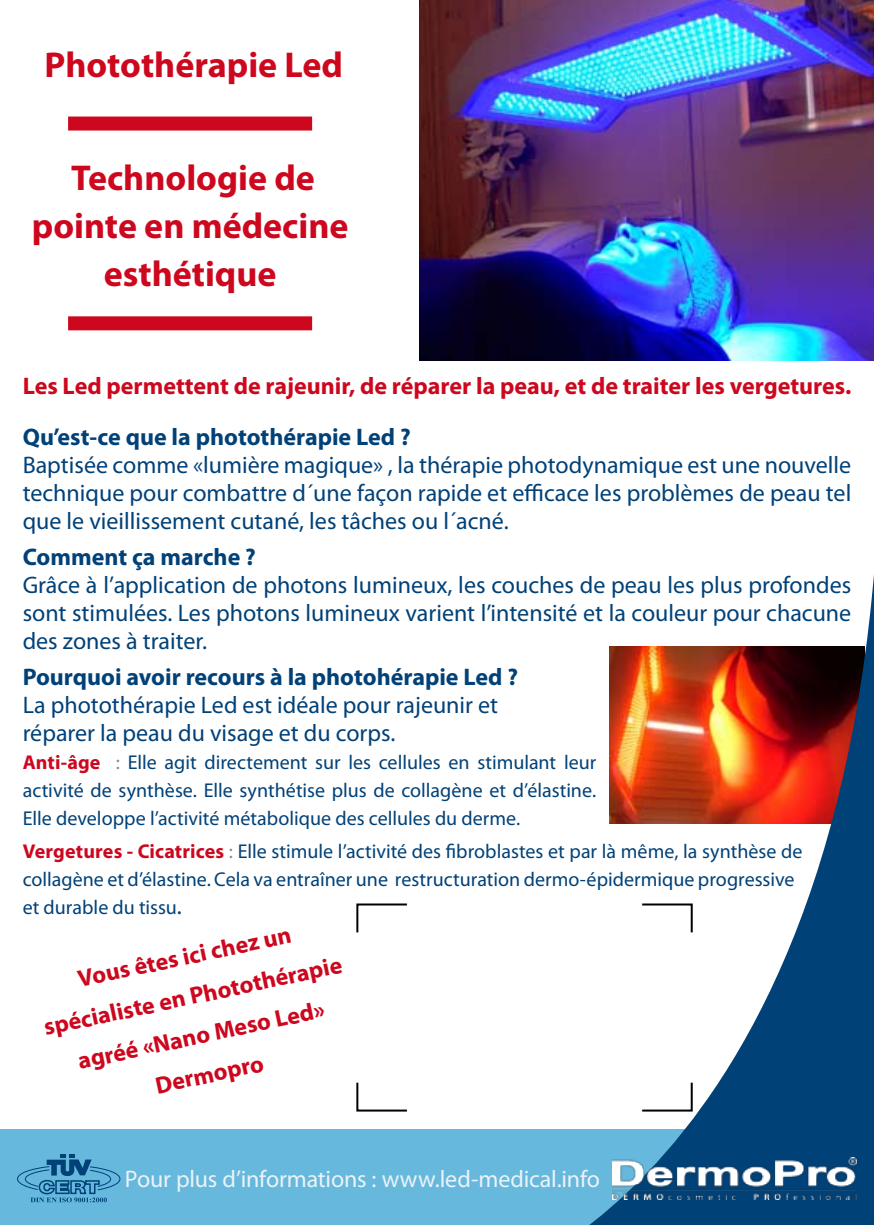
<style>
.page{position:relative;width:874px;height:1225px;background:#fff}
.page>*{position:absolute;margin:0;border:0;box-sizing:border-box;transform-origin:0 0}
.t1{font:700 36px/48px "Myriad Pro";color:#cd071e;text-align:center}
.t2{font:24px/28px "Myriad Pro";color:#004178;text-align:justify}
.t3{font:700 24px/40px "Myriad Pro";color:#cd071e;text-align:center}
.t4{font:700 24px "Myriad Pro";color:#004178}
.t5{font:24px "Myriad Pro";letter-spacing:-.01em;color:#eaf3f8}
.t6{font:20px/28px "Myriad Pro";color:#004178;text-align:justify}
.s1{font-weight:700;color:#cd071e}
.s2{color:#87888a}
.s3{font-size:24px}
</style>
<div class="page">
<div style="left:0;top:1129px;width:873px;height:96px;background:#66b8dc"></div>
<svg style="left:17px;top:1154px;width:104px;height:48px"></svg>
<svg style="left:589px;top:586px;width:284px;height:639px"></svg>
<img style="left:612px;top:1157px;width:244px;height:42px">
<div style="left:357px;top:904px;width:334px;height:206px;background:#fff"></div>
<div style="left:407px;top:891px;width:234px;height:229px;background:#fff"></div>
<div style="left:349px;top:933px;width:353px;height:149px;background:#fff"></div>
<div style="left:68px;top:316px;width:244px;height:14px;background:#cd071e"></div>
<div style="left:68px;top:117px;width:244px;height:14px;background:#cd071e"></div>
<img style="left:420px;top:0;width:453px;height:360px">
<h1 class="t1" style="left:44px;top:39px;width:300px">Photothérapie Led</h1>
<h1 class="t1" style="left:32px;top:153px;width:318px">Technologie de pointe en médecine esthétique</h1>
<p class="t3" style="left:23px;top:365px;width:829px">Les Led permettent de rajeunir, de réparer la peau, et de traiter les vergetures.</p>
<p class="t4" style="left:23px;top:421px;width:389px">Qu’est-ce que la photothérapie Led ?</p>
<p class="t2" style="left:23px;top:450px;width:829px">Baptisée comme «lumière magique» , la thérapie photodynamique est une nouvelle technique pour combattre d´une façon rapide et efficace les problèmes de peau tel que le vieillissement cutané, les tâches ou l´acné.</p>
<p class="t4" style="left:23px;top:541px;width:234px">Comment ça marche ?</p>
<p class="t2" style="left:23px;top:570px;width:829px">Grâce à l’application de photons lumineux, les couches de peau les plus profondes sont stimulées. Les photons lumineux varient l’intensité et la couleur pour chacune des zones à traiter.</p>
<p class="t4" style="left:23px;top:661px;width:496px">Pourquoi avoir recours à la photohérapie Led ?</p>
<p class="t2" style="left:23px;top:690px;width:477px">La photothérapie Led est idéale pour rajeunir et réparer la peau du visage et du corps.</p>
<p class="t6" style="left:23px;top:747px;width:575px"><span class="s1">Anti-âge</span> <span class="s2">:</span> Elle agit directement sur les cellules en stimulant leur activité de synthèse. Elle synthétise plus de collagène et d’élastine.<br>Elle developpe l’activité métabolique des cellules du derme.</p>
<p class="t6" style="left:23px;top:837px;width:781px;text-align:left"><span class="s1">Vergetures - Cicatrices</span> <span class="s2">:</span> Elle stimule l’activité des fibroblastes et par là même, la synthèse de collagène et d’élastine. Cela va entraîner une restructuration dermo-épidermique progressive et durable du tissu<span class="s3">.</span></p>
<p class="t3" style="left:31px;top:968px;width:306px;rotate:-12deg">Vous êtes ici chez un spécialiste en Photothérapie agréé «Nano Meso Led»<br>Dermopro</p>
<p class="t5" style="left:125px;top:1163px;width:476px">Pour plus d’informations : www.led-medical.info</p>
</div>
